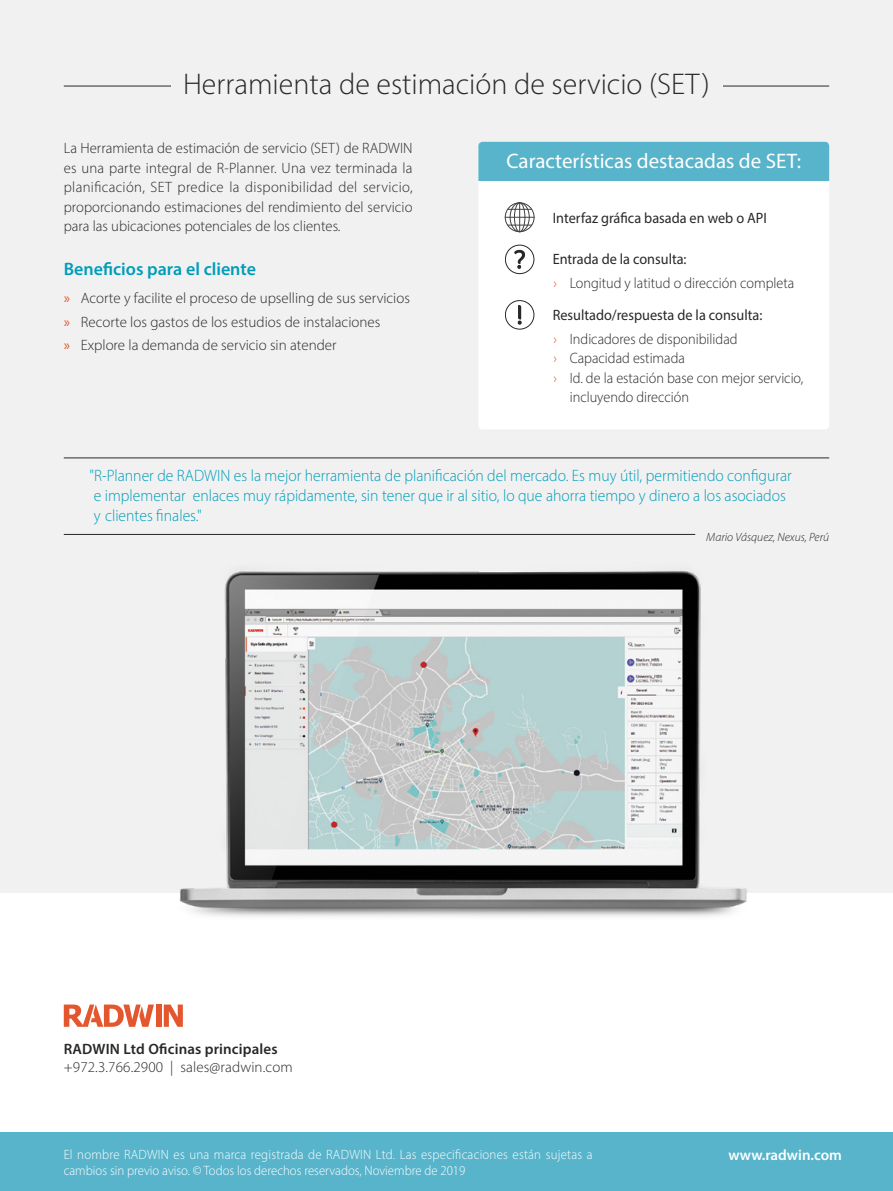
<style>
.page{position:relative;width:893px;height:1191px;background:#fff}
.page>*{position:absolute;margin:0;border:0;box-sizing:border-box;transform-origin:0 0}
.t1{font:300 30px "Myriad Pro";color:#292829}
.t2{font:21px "Myriad Pro";color:#fff}
.t3{font:600 18px "Myriad Pro";color:#009db9}
.t4{font:300 16.5px/19.8px "Myriad Pro";color:#009db9;scale:.95 1}
.t5{font:300 15px/19.5px "Myriad Pro";color:#292829;text-align:justify}
.t6{font:300 15px/23.7px "Myriad Pro";color:#292829;scale:.95 1}
.t7{font:15px/23.7px "Myriad Pro";color:#292829;scale:.95 1}
.t8{font:600 15px "Myriad Pro";letter-spacing:.01em;color:#292829}
.t9{font:600 15px "Myriad Pro";color:#fff}
.t10{font:300 13.5px "Myriad Pro";letter-spacing:.015em;color:#fff;scale:.95 1}
.t11{font:italic 300 12px "Myriad Pro";color:#292829}
.s1{font-weight:400;color:#e4562e}
.s2{font-weight:400}
.s3{color:#e4562e}
.s4{font-weight:300;color:#e4562e}
.s5{font-weight:300}
</style>
<div class="page">
<div style="left:0;top:0;width:893px;height:892px;background:#f1f1f2"></div>
<div style="left:478px;top:142px;width:351px;height:287px;background:#fff;border-radius:4px"></div>
<div style="left:478px;top:142px;width:351px;height:39px;background:#58b4cb"></div>
<div style="left:505px;top:300px;width:29px;height:29px;border:1px solid #292829;border-radius:50%"></div>
<svg style="left:518px;top:305px;width:4px;height:20px"></svg>
<div style="left:505px;top:202px;width:29px;height:30px;border:1px solid #414042;border-radius:50%"></div>
<div style="left:510px;top:202px;width:20px;height:30px;border:1px solid #414042;border-radius:50%"></div>
<div style="left:514px;top:202px;width:11px;height:30px;border:1px solid #414042;border-radius:50%"></div>
<svg style="left:505px;top:203px;width:29px;height:29px"></svg>
<div style="left:505px;top:245px;width:29px;height:29px;border:1px solid #292829;border-radius:50%"></div>
<svg style="left:514px;top:250px;width:11px;height:19px"></svg>
<hr style="left:64px;top:457px;width:765px;height:1px;background:#292829">
<hr style="left:64px;top:534px;width:631px;height:1px;background:#292829">
<div style="left:0;top:1132px;width:893px;height:59px;background:#58b4cb"></div>
<div style="left:156px;top:1004px;width:5px;height:22px;background:#e4562e"></div>
<svg style="left:164px;top:1004px;width:19px;height:22px"></svg>
<svg style="left:64px;top:1004px;width:90px;height:22px"></svg>
<img style="left:130px;top:571px;width:632px;height:346px">
<hr style="left:64px;top:86px;width:765px;height:1px;background:#292829">
<div style="left:171px;top:72px;width:551px;height:22px;background:#f1f1f2"></div>
<h1 class="t1" style="left:183px;top:66px;width:528px">Herramienta de estimación de servicio (SET)</h1>
<p class="t5" style="left:64px;top:138px;width:350px">La Herramienta de estimación de servicio (SET) de RADWIN es una parte integral de R-Planner. Una vez terminada la planificación, SET predice la disponibilidad del servicio, proporcionando estimaciones del rendimiento del servicio para las ubicaciones potenciales de los clientes.</p>
<h2 class="t2" style="left:506px;top:148px;width:296px">Características destacadas de SET:</h2>
<p class="t3" style="left:64px;top:257px;width:194px">Beneficios para el cliente</p>
<p class="t5" style="left:64px;top:286px;width:348px;line-height:23.7px;text-align:left"><span class="s1">»</span> Acorte y facilite el proceso de upselling de sus servicios <span class="s1">»</span> Recorte los gastos de los estudios de instalaciones<br><span class="s1">»</span> Explore la demanda de servicio sin atender</p>
<p class="t7" style="left:553px;top:206px;width:227px">Interfaz gráfica basada en web o API</p>
<p class="t6" style="left:553px;top:247px;width:256px"><span class="s2">Entrada de la consulta:<br></span><span class="s3">›</span> Longitud y latitud o dirección completa</p>
<p class="t7" style="left:553px;top:303px;width:222px">Resultado/respuesta de la consulta: <span class="s4">›</span> <span class="s5">Indicadores de disponibilidad</span></p>
<p class="t6" style="left:553px;top:346px;width:140px"><span class="s3">›</span> Capacidad estimada</p>
<p class="t6" style="left:553px;top:366px;width:265px"><span class="s3">›</span> Id. de la estación base con mejor servicio,</p>
<p class="t6" style="left:570px;top:385px;width:127px">incluyendo dirección</p>
<p class="t4" style="left:89px;top:466px;width:741px">"R-Planner de RADWIN es la mejor herramienta de planificación del mercado. Es muy útil, permitiendo configurar e implementar enlaces muy rápidamente, sin tener que ir al sitio, lo que ahorra tiempo y dinero a los asociados y clientes finales."</p>
<p class="t11" style="left:706px;top:530px;width:124px">Mario Vásquez, Nexus, Perú</p>
<p class="t8" style="left:64px;top:1039px;width:215px">RADWIN Ltd Oficinas principales</p>
<p class="t5" style="left:64px;top:1057px;width:231px">+972.3.766.2900 | sales@radwin.com</p>
<p class="t10" style="left:64px;top:1146px;width:558px">El nombre RADWIN es una marca registrada de RADWIN Ltd. Las especificaciones están sujetas a</p>
<p class="t9" style="left:728px;top:1145px;width:115px">www.radwin.com</p>
<p class="t10" style="left:64px;top:1162px;width:424px">cambios sin previo aviso. © Todos los derechos reservados, Noviembre de 2019</p>
</div>
